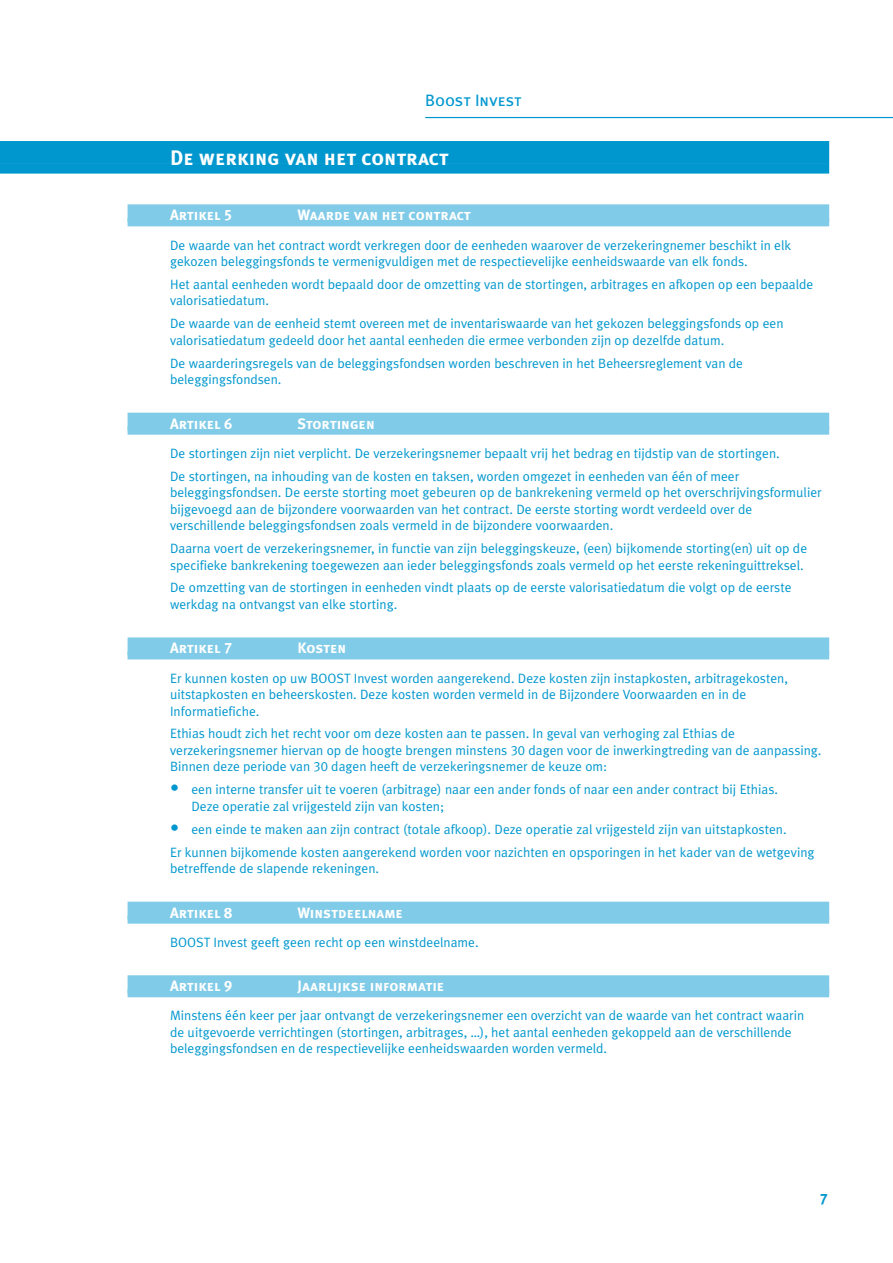
<style>
.page{position:relative;width:893px;height:1263px;background:#fff}
.page>*{position:absolute;margin:0;border:0;box-sizing:border-box;transform-origin:0 0}
.t1{font:21px "Meta Ethias Bold Caps";color:#fff}
.t2{font:16.5px "Meta Ethias Book Caps";letter-spacing:-.005em;color:#0097ce}
.t3{font:15px "Meta Ethias Bold Caps";color:#fff}
.t4{font:15px "Meta Ethias Bold Caps";color:#0097ce}
.t5{font:13.5px/16.5px "Meta Ethias Normal";color:#0097ce}
.s1{font-size:18px}
</style>
<div class="page">
<hr style="left:425px;top:117px;width:468px;height:1px;background:#0097ce">
<div style="left:0;top:141px;width:829px;height:22px;background:#0097ce"></div>
<div style="left:0;top:163px;width:829px;height:11px;background:#0097ce"></div>
<div style="left:128px;top:204px;width:701px;height:18px;background:#80cbe7"></div>
<div style="left:128px;top:218px;width:701px;height:8px;background:#80cbe7"></div>
<div style="left:128px;top:413px;width:701px;height:18px;background:#80cbe7"></div>
<div style="left:128px;top:426px;width:701px;height:9px;background:#80cbe7"></div>
<div style="left:128px;top:637px;width:701px;height:18px;background:#80cbe7"></div>
<div style="left:128px;top:651px;width:701px;height:8px;background:#80cbe7"></div>
<div style="left:128px;top:902px;width:701px;height:18px;background:#80cbe7"></div>
<div style="left:128px;top:915px;width:701px;height:9px;background:#80cbe7"></div>
<div style="left:128px;top:975px;width:701px;height:18px;background:#80cbe7"></div>
<div style="left:128px;top:989px;width:701px;height:8px;background:#80cbe7"></div>
<p class="t2" style="left:425px;top:91px;width:98px">Boost Invest</p>
<h1 class="t1" style="left:170px;top:146px;width:280px">De werking van het contract</h1>
<p class="t3" style="left:170px;top:206px;width:64px">Artikel 5</p>
<p class="t3" style="left:298px;top:206px;width:175px">Waarde van het contract</p>
<p class="t5" style="left:170px;top:236px;width:622px">De waarde van het contract wordt verkregen door de eenheden waarover de verzekeringnemer beschikt in elk gekozen beleggingsfonds te vermenigvuldigen met de respectievelijke eenheidswaarde van elk fonds.</p>
<p class="t5" style="left:170px;top:276px;width:645px">Het aantal eenheden wordt bepaald door de omzetting van de stortingen, arbitrages en afkopen op een bepaalde valorisatiedatum.</p>
<p class="t5" style="left:170px;top:315px;width:615px">De waarde van de eenheid stemt overeen met de inventariswaarde van het gekozen beleggingsfonds op een valorisatiedatum gedeeld door het aantal eenheden die ermee verbonden zijn op dezelfde datum.</p>
<p class="t5" style="left:170px;top:355px;width:574px">De waarderingsregels van de beleggingsfondsen worden beschreven in het Beheersreglement van de beleggingsfondsen.</p>
<p class="t3" style="left:170px;top:415px;width:64px">Artikel 6</p>
<p class="t3" style="left:298px;top:415px;width:79px">Stortingen</p>
<p class="t5" style="left:170px;top:441px;width:611px;line-height:23px">De stortingen zijn niet verplicht. De verzekeringsnemer bepaalt vrij het bedrag en tijdstip van de stortingen.<br>De stortingen, na inhouding van de kosten en taksen, worden omgezet in eenheden van één of meer</p>
<p class="t5" style="left:170px;top:484px;width:653px">beleggingsfondsen. De eerste storting moet gebeuren op de bankrekening vermeld op het overschrijvingsformulier bijgevoegd aan de bijzondere voorwaarden van het contract. De eerste storting wordt verdeeld over de verschillende beleggingsfondsen zoals vermeld in de bijzondere voorwaarden.</p>
<p class="t5" style="left:170px;top:540px;width:639px">Daarna voert de verzekeringsnemer, in functie van zijn beleggingskeuze, (een) bijkomende storting(en) uit op de specifieke bankrekening toegewezen aan ieder beleggingsfonds zoals vermeld op het eerste rekeninguittreksel.</p>
<p class="t5" style="left:170px;top:579px;width:623px">De omzetting van de stortingen in eenheden vindt plaats op de eerste valorisatiedatum die volgt op de eerste werkdag na ontvangst van elke storting.</p>
<p class="t3" style="left:170px;top:639px;width:64px">Artikel 7</p>
<p class="t3" style="left:298px;top:639px;width:50px">Kosten</p>
<p class="t5" style="left:170px;top:669px;width:619px">Er kunnen kosten op uw BOOST Invest worden aangerekend. Deze kosten zijn instapkosten, arbitragekosten, uitstapkosten en beheerskosten. Deze kosten worden vermeld in de Bijzondere Voorwaarden en in de<br>Informatiefiche.</p>
<p class="t5" style="left:170px;top:725px;width:653px">Ethias houdt zich het recht voor om deze kosten aan te passen. In geval van verhoging zal Ethias de verzekeringsnemer hiervan op de hoogte brengen minstens 30 dagen voor de inwerkingtreding van de aanpassing.<br>Binnen deze periode van 30 dagen heeft de verzekeringsnemer de keuze om:</p>
<p class="t5" style="left:191px;top:781px;width:588px;text-indent:-21px"><span class="s1">•</span> een interne transfer uit te voeren (arbitrage) naar een ander fonds of naar een ander contract bij Ethias.<br>Deze operatie zal vrijgesteld zijn van kosten;</p>
<p class="t5" style="left:170px;top:817px;width:646px;line-height:23px"><span class="s1">•</span> een einde te maken aan zijn contract (totale afkoop). Deze operatie zal vrijgesteld zijn van uitstapkosten.<br>Er kunnen bijkomende kosten aangerekend worden voor nazichten en opsporingen in het kader van de wetgeving</p>
<p class="t5" style="left:170px;top:860px;width:211px">betreffende de slapende rekeningen.</p>
<p class="t3" style="left:170px;top:904px;width:64px">Artikel 8</p>
<p class="t3" style="left:298px;top:904px;width:107px">Winstdeelname</p>
<p class="t5" style="left:170px;top:934px;width:310px">BOOST Invest geeft geen recht op een winstdeelname.</p>
<p class="t3" style="left:170px;top:977px;width:64px">Artikel 9</p>
<p class="t3" style="left:298px;top:977px;width:148px">Jaarlijkse informatie</p>
<p class="t5" style="left:170px;top:1007px;width:636px">Minstens één keer per jaar ontvangt de verzekeringsnemer een overzicht van de waarde van het contract waarin de uitgevoerde verrichtingen (stortingen, arbitrages, …), het aantal eenheden gekoppeld aan de verschillende beleggingsfondsen en de respectievelijke eenheidswaarden worden vermeld.</p>
<p class="t4" style="left:820px;top:1190px;width:10px">7</p>
</div>
